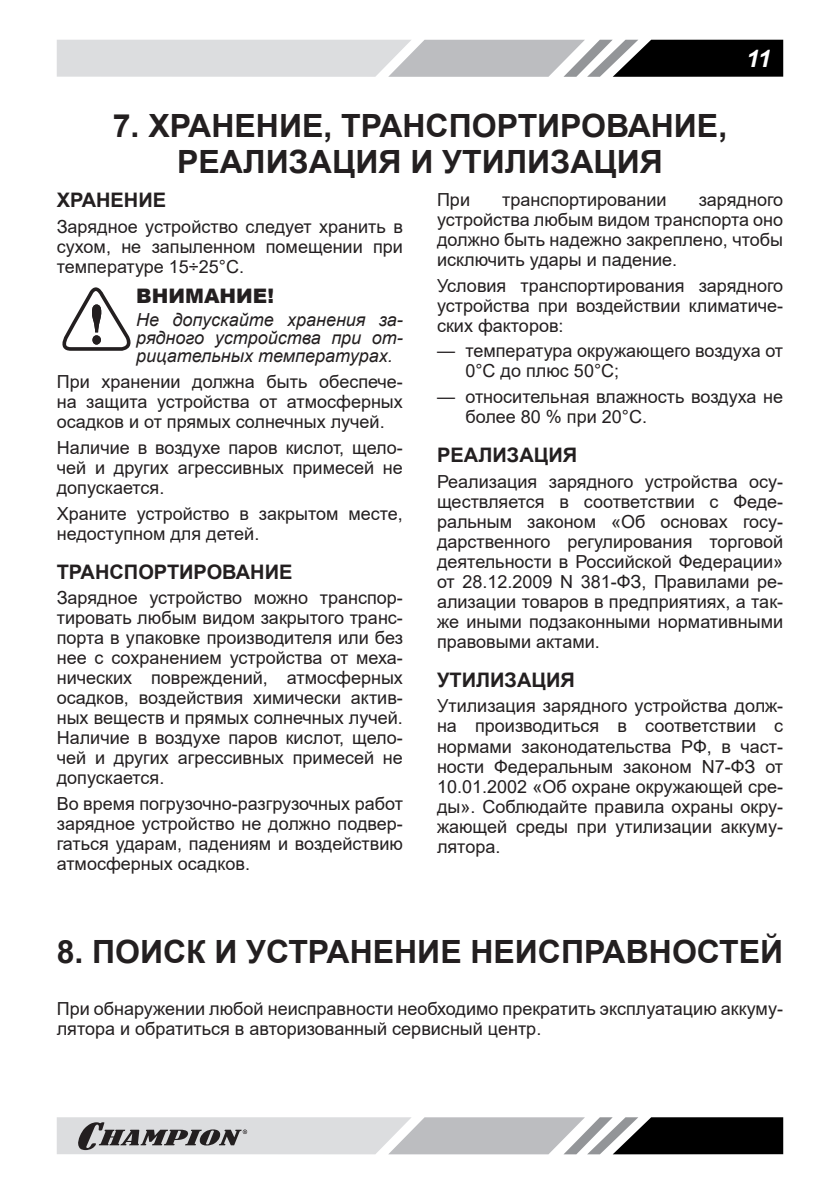
<style>
.page{position:relative;width:840px;height:1191px;background:#fff}
.page>*{position:absolute;margin:0;border:0;box-sizing:border-box;transform-origin:0 0}
.t1{font:700 32px/36px "Arial";color:#231f20;text-align:center}
.t2{font:italic 700 24px "Arial";color:#fff}
.t3{font:700 20px "Arial";color:#231f20}
.t4{font:900 20px "Arial";color:#231f20}
.t5{font:18px/20px "Arial";color:#231f20;text-align:justify}
.t6{font:italic 18px/18px "Arial";color:#231f20;text-align:justify}
</style>
<div class="page">
<svg style="left:57px;top:40px;width:725px;height:37px;background:#a7a8aa"></svg>
<svg style="left:57px;top:1117px;width:725px;height:37px;background:#9c9d9e"></svg>
<svg style="left:62px;top:287px;width:69px;height:64px"></svg>
<h2 class="t2" style="left:745px;top:42px;width:26px">11</h2>
<h1 class="t1" style="left:113px;top:108px;width:615px">7. ХРАНЕНИЕ, ТРАНСПОРТИРОВАНИЕ,<br>РЕАЛИЗАЦИЯ И УТИЛИЗАЦИЯ</h1>
<p class="t3" style="left:57px;top:186px;width:111px">ХРАНЕНИЕ</p>
<p class="t5" style="left:57px;top:217px;width:347px">Зарядное устройство следует хранить в сухом, не запыленном помещении при температуре 15÷25°С.</p>
<p class="t4" style="left:136px;top:281px;width:139px">ВНИМАНИЕ!</p>
<p class="t6" style="left:136px;top:311px;width:268px">Не допускайте хранения за&shy;рядного устройства при от&shy;рицательных температурах.</p>
<p class="t5" style="left:57px;top:372px;width:347px">При хранении должна быть обеспече&shy;на защита устройства от атмосферных осадков и от прямых солнечных лучей.</p>
<p class="t5" style="left:57px;top:437px;width:347px">Наличие в воздухе паров кислот, щело&shy;чей и других агрессивных примесей не допускается.</p>
<p class="t5" style="left:57px;top:503px;width:347px">Храните устройство в закрытом месте, недоступном для детей.</p>
<p class="t3" style="left:57px;top:557px;width:237px">ТРАНСПОРТИРОВАНИЕ</p>
<p class="t5" style="left:57px;top:588px;width:347px">Зарядное устройство можно транспор&shy;тировать любым видом закрытого транс&shy;порта в упаковке производителя или без нее с сохранением устройства от меха&shy;нических повреждений, атмосферных осадков, воздействия химически актив&shy;ных веществ и прямых солнечных лучей.<br>Наличие в воздухе паров кислот, щело&shy;чей и других агрессивных примесей не допускается.</p>
<p class="t5" style="left:57px;top:793px;width:347px">Во время погрузочно-разгрузочных работ зарядное устройство не должно подвер&shy;гаться ударам, падениям и воздействию атмосферных осадков.</p>
<p class="t5" style="left:437px;top:189px;width:35px">При</p>
<p class="t5" style="left:502px;top:189px;width:166px">транспортировании</p>
<p class="t5" style="left:437px;top:189px;width:347px;text-indent:261px">зарядного устройства любым видом транспорта оно должно быть надежно закреплено, чтобы исключить удары и падение.</p>
<p class="t5" style="left:437px;top:275px;width:347px">Условия транспортирования зарядного устройства при воздействии климатиче&shy;ских факторов:</p>
<p class="t5" style="left:465px;top:341px;width:319px;text-indent:-28px">— температура окружающего воздуха от<br>0°С до плюс 50°С;</p>
<p class="t5" style="left:465px;top:386px;width:319px;text-indent:-28px">— относительная влажность воздуха не более 80 % при 20°С.</p>
<p class="t3" style="left:437px;top:441px;width:142px">РЕАЛИЗАЦИЯ</p>
<p class="t5" style="left:437px;top:471px;width:347px">Реализация зарядного устройства осу&shy;ществляется в соответствии с Феде&shy;ральным законом «Об основах госу&shy;дарственного регулирования торговой деятельности в Российской Федерации» от 28.12.2009 N 381-ФЗ, Правилами ре&shy;ализации товаров в предприятиях, а так&shy;же иными подзаконными нормативными правовыми актами.</p>
<p class="t3" style="left:437px;top:665px;width:139px">УТИЛИЗАЦИЯ</p>
<p class="t5" style="left:437px;top:696px;width:347px">Утилизация зарядного устройства долж&shy;на производиться в соответствии с нормами законодательства РФ, в част&shy;ности Федеральным законом N7-ФЗ от 10.01.2002 «Об охране окружающей сре&shy;ды». Соблюдайте правила охраны окру&shy;жающей среды при утилизации аккуму&shy;лятора.</p>
<h1 class="t1" style="left:57px;top:934px;width:727px">8. ПОИСК И УСТРАНЕНИЕ НЕИСПРАВНОСТЕЙ</h1>
<p class="t5" style="left:57px;top:998px;width:727px">При обнаружении любой неисправности необходимо прекратить эксплуатацию аккуму&shy;лятора и обратиться в авторизованный сервисный центр.</p>
</div>
